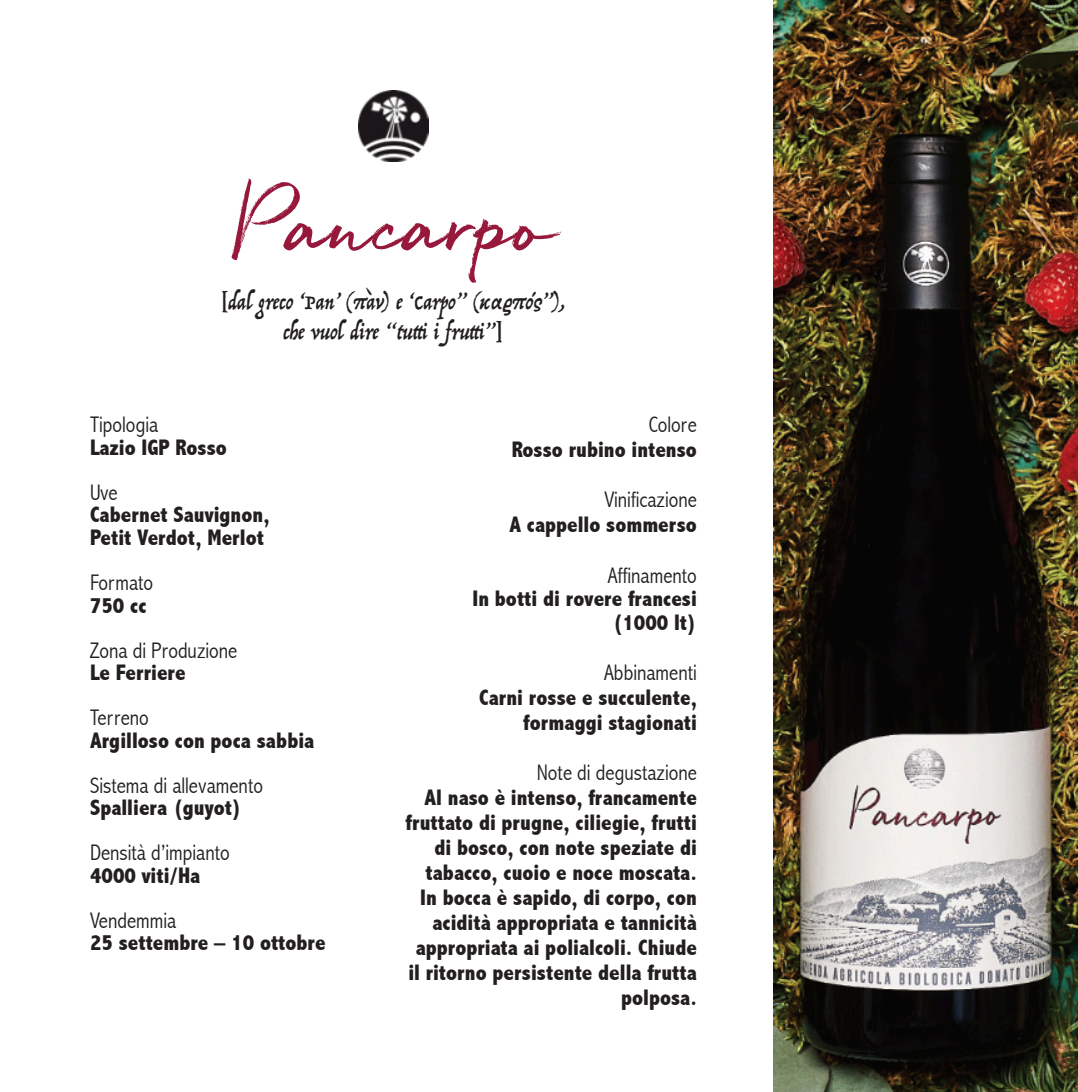
<style>
.page{position:relative;width:1078px;height:1092px;background:#fff}
.page>*{position:absolute;margin:0;border:0;box-sizing:border-box;transform-origin:0 0}
.t1{font:75px "Quickbrush";color:#96193c}
.t2{font:800 condensed 22.5px "Abadi";color:#231f20}
.t3{font:300 condensed 22.5px "Abadi";color:#231f20}
.t4{font:22.5px "Trattatello";color:#231f20}
</style>
<div class="page">
<img style="left:773px;top:0;width:305px;height:1091px">
<img style="left:358px;top:90px;width:71px;height:71px">
<p class="t1" style="left:229px;top:178px;width:330px">Pancarpo</p>
<p class="t4" style="left:221px;top:291px;width:345px">[dal greco ‘Pan’ (πàν) e ‘Carpo” (καρπός”),</p>
<p class="t4" style="left:283px;top:321px;width:221px">che vuol dire “tutti i frutti”]</p>
<p class="t3" style="left:90px;top:417px;width:70px">Tipologia</p>
<p class="t2" style="left:90px;top:439px;width:138px">Lazio IGP Rosso</p>
<p class="t3" style="left:90px;top:484px;width:29px">Uve</p>
<p class="t2" style="left:90px;top:507px;width:181px">Cabernet Sauvignon,</p>
<p class="t2" style="left:90px;top:529px;width:175px">Petit Verdot, Merlot</p>
<p class="t3" style="left:90px;top:574px;width:65px">Formato</p>
<p class="t2" style="left:90px;top:597px;width:58px">750 cc</p>
<p class="t3" style="left:90px;top:642px;width:149px">Zona di Produzione</p>
<p class="t2" style="left:90px;top:664px;width:97px">Le Ferriere</p>
<p class="t3" style="left:90px;top:709px;width:60px">Terreno</p>
<p class="t2" style="left:90px;top:732px;width:226px">Argilloso con poca sabbia</p>
<p class="t3" style="left:90px;top:777px;width:174px">Sistema di allevamento</p>
<p class="t2" style="left:90px;top:799px;width:153px">Spalliera (guyot)</p>
<p class="t3" style="left:90px;top:844px;width:141px">Densità d’impianto</p>
<p class="t2" style="left:90px;top:867px;width:112px">4000 viti/Ha</p>
<p class="t3" style="left:90px;top:912px;width:88px">Vendemmia</p>
<p class="t2" style="left:90px;top:934px;width:237px">25 settembre – 10 ottobre</p>
<p class="t3" style="left:649px;top:417px;width:50px">Colore</p>
<p class="t2" style="left:511px;top:442px;width:187px">Rosso rubino intenso</p>
<p class="t3" style="left:604px;top:492px;width:94px">Vinificazione</p>
<p class="t2" style="left:509px;top:517px;width:189px">A cappello sommerso</p>
<p class="t3" style="left:608px;top:567px;width:90px">Affinamento</p>
<p class="t2" style="left:472px;top:590px;width:226px">In botti di rovere francesi</p>
<p class="t2" style="left:613px;top:614px;width:85px">(1000 lt)</p>
<p class="t3" style="left:604px;top:664px;width:94px">Abbinamenti</p>
<p class="t2" style="left:479px;top:689px;width:219px">Carni rosse e succulente,</p>
<p class="t2" style="left:523px;top:714px;width:175px">formaggi stagionati</p>
<p class="t3" style="left:537px;top:764px;width:162px">Note di degustazione</p>
<p class="t2" style="left:424px;top:789px;width:274px">Al naso è intenso, francamente</p>
<p class="t2" style="left:406px;top:814px;width:293px">fruttato di prugne, ciliegie, frutti</p>
<p class="t2" style="left:434px;top:839px;width:264px">di bosco, con note speziate di</p>
<p class="t2" style="left:425px;top:864px;width:273px">tabacco, cuoio e noce moscata.</p>
<p class="t2" style="left:420px;top:889px;width:278px">In bocca è sapido, di corpo, con</p>
<p class="t2" style="left:432px;top:914px;width:266px">acidità appropriata e tannicità</p>
<p class="t2" style="left:416px;top:939px;width:283px">appropriata ai polialcoli. Chiude</p>
<p class="t2" style="left:408px;top:964px;width:290px">il ritorno persistente della frutta</p>
<p class="t2" style="left:621px;top:989px;width:77px">polposa.</p>
</div>
